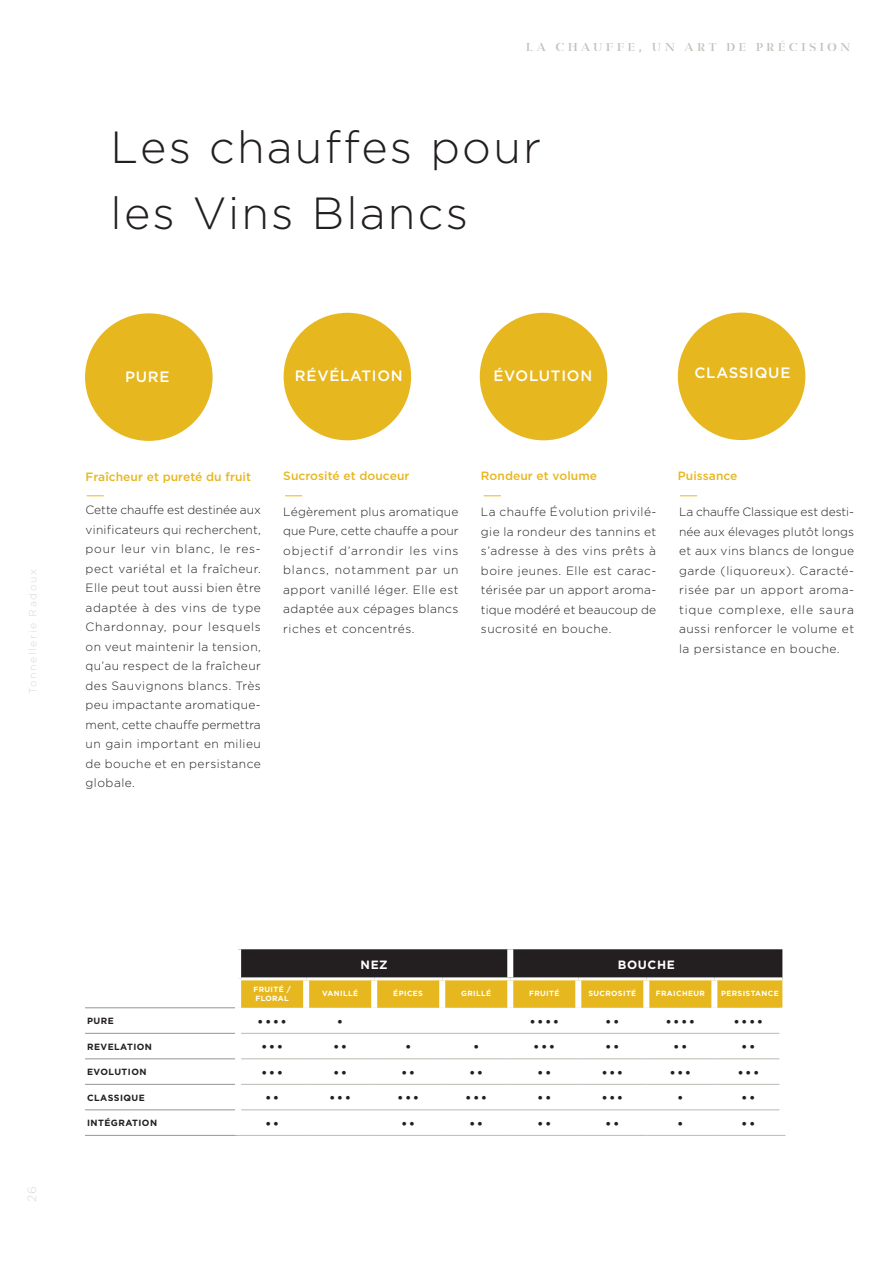
<style>
.page{position:relative;width:893px;height:1263px;background:#fff}
.page>*{position:absolute;margin:0;border:0;box-sizing:border-box;transform-origin:0 0}
.t1{font:300 45px "Gotham";letter-spacing:.05em;color:#231f20}
.t2{font:300 15px "Gotham";color:#231f20}
.t3{font:500 15px "Gotham";letter-spacing:.05em;color:#fff}
.t4{font:300 12px/19.5px "Gotham";letter-spacing:.04em;color:#231f20;text-align:justify}
.t5{font:500 12px "Gotham";letter-spacing:.005em;color:#e7b720}
.t6{font:12px "Walton Stencil AIOP White Rough";letter-spacing:.255em;color:#c1c0b9}
.t7{font:700 12px "Gotham";letter-spacing:.05em;color:#fff}
.t8{font:300 12px "Gotham";color:#dbd9d4}
.t9{font:300 10.5px "Gotham";letter-spacing:.15em;color:#dbd9d4}
.t10{font:700 9px "Gotham";letter-spacing:.05em;color:#231f20}
.t11{font:700 7.5px/9px "Gotham";letter-spacing:.05em;color:#fff}
</style>
<div class="page">
<div style="left:85px;top:313px;width:128px;height:128px;background:#e7b720;border-radius:50%"></div>
<div style="left:678px;top:313px;width:127px;height:127px;background:#e7b720;border-radius:50%"></div>
<div style="left:284px;top:313px;width:127px;height:127px;background:#e7b720;border-radius:50%"></div>
<svg style="left:484px;top:495px;width:16px;height:1px"></svg>
<svg style="left:680px;top:495px;width:17px;height:1px"></svg>
<svg style="left:285px;top:495px;width:17px;height:1px"></svg>
<svg style="left:87px;top:495px;width:16px;height:1px"></svg>
<div style="left:480px;top:313px;width:127px;height:127px;background:#e7b720;border-radius:50%"></div>
<svg style="left:241px;top:949px;width:541px;height:59px;background:#836a23"></svg>
<hr style="left:85px;top:1007px;width:150px;height:1px;background:#939598">
<hr style="left:85px;top:1033px;width:150px;height:1px;background:#939598">
<hr style="left:85px;top:1058px;width:150px;height:1px;background:#939598">
<hr style="left:85px;top:1084px;width:150px;height:1px;background:#939598">
<hr style="left:85px;top:1109px;width:150px;height:1px;background:#939598">
<hr style="left:85px;top:1135px;width:153px;height:1px;background:#939598">
<div style="left:303px;top:980px;width:6px;height:28px;background:#fff"></div>
<div style="left:371px;top:980px;width:6px;height:28px;background:#fff"></div>
<div style="left:439px;top:980px;width:6px;height:28px;background:#fff"></div>
<div style="left:507px;top:980px;width:6px;height:28px;background:#fff"></div>
<div style="left:575px;top:980px;width:6px;height:28px;background:#fff"></div>
<div style="left:643px;top:980px;width:6px;height:28px;background:#fff"></div>
<div style="left:711px;top:980px;width:6px;height:28px;background:#fff"></div>
<hr style="left:241px;top:1033px;width:65px;height:1px;background:#bbbab3">
<hr style="left:306px;top:1033px;width:68px;height:1px;background:#bbbab3">
<hr style="left:374px;top:1033px;width:68px;height:1px;background:#bbbab3">
<hr style="left:442px;top:1033px;width:68px;height:1px;background:#bbbab3">
<hr style="left:510px;top:1033px;width:68px;height:1px;background:#bbbab3">
<hr style="left:578px;top:1033px;width:68px;height:1px;background:#bbbab3">
<hr style="left:646px;top:1033px;width:68px;height:1px;background:#bbbab3">
<hr style="left:714px;top:1033px;width:65px;height:1px;background:#bbbab3">
<hr style="left:241px;top:1058px;width:65px;height:1px;background:#bbbab3">
<hr style="left:306px;top:1058px;width:68px;height:1px;background:#bbbab3">
<hr style="left:374px;top:1058px;width:68px;height:1px;background:#bbbab3">
<hr style="left:442px;top:1058px;width:68px;height:1px;background:#bbbab3">
<hr style="left:510px;top:1058px;width:68px;height:1px;background:#bbbab3">
<hr style="left:578px;top:1058px;width:68px;height:1px;background:#bbbab3">
<hr style="left:646px;top:1058px;width:68px;height:1px;background:#bbbab3">
<hr style="left:714px;top:1058px;width:65px;height:1px;background:#bbbab3">
<hr style="left:241px;top:1084px;width:65px;height:1px;background:#bbbab3">
<hr style="left:306px;top:1084px;width:68px;height:1px;background:#bbbab3">
<hr style="left:374px;top:1084px;width:68px;height:1px;background:#bbbab3">
<hr style="left:442px;top:1084px;width:68px;height:1px;background:#bbbab3">
<hr style="left:510px;top:1084px;width:68px;height:1px;background:#bbbab3">
<hr style="left:578px;top:1084px;width:68px;height:1px;background:#bbbab3">
<hr style="left:646px;top:1084px;width:68px;height:1px;background:#bbbab3">
<hr style="left:714px;top:1084px;width:65px;height:1px;background:#bbbab3">
<hr style="left:241px;top:1109px;width:65px;height:1px;background:#bbbab3">
<hr style="left:306px;top:1109px;width:68px;height:1px;background:#bbbab3">
<hr style="left:374px;top:1109px;width:68px;height:1px;background:#bbbab3">
<hr style="left:442px;top:1109px;width:68px;height:1px;background:#bbbab3">
<hr style="left:510px;top:1109px;width:68px;height:1px;background:#bbbab3">
<hr style="left:578px;top:1109px;width:68px;height:1px;background:#bbbab3">
<hr style="left:646px;top:1109px;width:68px;height:1px;background:#bbbab3">
<hr style="left:714px;top:1109px;width:65px;height:1px;background:#bbbab3">
<hr style="left:238px;top:1135px;width:68px;height:1px;background:#bbbab3">
<hr style="left:306px;top:1135px;width:68px;height:1px;background:#bbbab3">
<hr style="left:374px;top:1135px;width:68px;height:1px;background:#bbbab3">
<hr style="left:442px;top:1135px;width:68px;height:1px;background:#bbbab3">
<hr style="left:510px;top:1135px;width:68px;height:1px;background:#bbbab3">
<hr style="left:578px;top:1135px;width:68px;height:1px;background:#bbbab3">
<hr style="left:646px;top:1135px;width:68px;height:1px;background:#bbbab3">
<hr style="left:714px;top:1135px;width:71px;height:1px;background:#bbbab3">
<hr style="left:241px;top:977px;width:65px;height:3px;background:#fff">
<hr style="left:306px;top:977px;width:68px;height:3px;background:#fff">
<hr style="left:374px;top:977px;width:68px;height:3px;background:#fff">
<hr style="left:442px;top:977px;width:68px;height:3px;background:#fff">
<hr style="left:510px;top:977px;width:68px;height:3px;background:#fff">
<hr style="left:578px;top:977px;width:68px;height:3px;background:#fff">
<hr style="left:646px;top:977px;width:68px;height:3px;background:#fff">
<hr style="left:714px;top:977px;width:68px;height:3px;background:#fff">
<div style="left:507px;top:949px;width:6px;height:28px;background:#fff"></div>
<p class="t6" style="left:526px;top:40px;width:326px">LA CHAUFFE, UN ART DE PRÉCISION</p>
<p class="t1" style="left:111px;top:118px;width:432px">Les chauffes pour</p>
<p class="t1" style="left:111px;top:185px;width:359px">les Vins Blancs</p>
<p class="t9" style="left:26px;top:694px;width:127px;rotate:-90deg">Tonnellerie Radoux</p>
<p class="t3" style="left:493px;top:366px;width:100px">ÉVOLUTION</p>
<p class="t3" style="left:295px;top:366px;width:109px">RÉVÉLATION</p>
<p class="t3" style="left:125px;top:367px;width:46px">PURE</p>
<p class="t3" style="left:694px;top:363px;width:97px">CLASSIQUE</p>
<p class="t5" style="left:86px;top:468px;width:167px">Fraîcheur et pureté du fruit</p>
<p class="t4" style="left:86px;top:500px;width:177px">Cette chauffe est destinée aux vinificateurs qui recherchent, pour leur vin blanc, le res&shy;pect variétal et la fraîcheur.<br>Elle peut tout aussi bien être adaptée à des vins de type Chardonnay, pour lesquels on veut maintenir la tension, qu’au respect de la fraîcheur des Sauvignons blancs. Très peu impactante aromatique&shy;ment, cette chauffe permettra un gain important en milieu de bouche et en persistance globale.</p>
<p class="t5" style="left:283px;top:468px;width:128px">Sucrosité et douceur</p>
<p class="t4" style="left:283px;top:501px;width:177px">Légèrement plus aromatique que Pure, cette chauffe a pour objectif d’arrondir les vins blancs, notamment par un apport vanillé léger. Elle est adaptée aux cépages blancs riches et concentrés.</p>
<p class="t5" style="left:481px;top:467px;width:118px">Rondeur et volume</p>
<p class="t4" style="left:481px;top:502px;width:177px">La chauffe Évolution privilé&shy;gie la rondeur des tannins et s’adresse à des vins prêts à boire jeunes. Elle est carac&shy;térisée par un apport aroma&shy;tique modéré et beaucoup de sucrosité en bouche.</p>
<p class="t5" style="left:678px;top:468px;width:61px">Puissance</p>
<p class="t4" style="left:679px;top:502px;width:177px">La chauffe Classique est desti&shy;née aux élevages plutôt longs et aux vins blancs de longue garde (liquoreux). Caracté&shy;risée par un apport aroma&shy;tique complexe, elle saura aussi renforcer le volume et la persistance en bouche.</p>
<p class="t8" style="left:24px;top:1202px;width:17px;rotate:-90deg">26</p>
<p class="t7" style="left:361px;top:957px;width:29px">NEZ</p>
<p class="t7" style="left:618px;top:957px;width:58px">BOUCHE</p>
<p class="t11" style="left:253px;top:985px;width:39px">FRUITÉ /<br>FLORAL</p>
<p class="t11" style="left:322px;top:989px;width:37px">VANILLÉ</p>
<p class="t11" style="left:393px;top:989px;width:31px">ÉPICES</p>
<p class="t11" style="left:461px;top:989px;width:32px">GRILLÉ</p>
<p class="t11" style="left:529px;top:989px;width:32px">FRUITÉ</p>
<p class="t11" style="left:588px;top:989px;width:49px">SUCROSITÉ</p>
<p class="t11" style="left:656px;top:989px;width:51px">FRAICHEUR</p>
<p class="t11" style="left:721px;top:989px;width:59px">PERSISTANCE</p>
<p class="t10" style="left:87px;top:1015px;width:28px">PURE</p>
<p class="t2" style="left:257px;top:1012px;width:32px">••••</p>
<p class="t2" style="left:337px;top:1012px;width:9px">•</p>
<p class="t2" style="left:529px;top:1012px;width:32px">••••</p>
<p class="t2" style="left:605px;top:1012px;width:16px">••</p>
<p class="t2" style="left:665px;top:1012px;width:32px">••••</p>
<p class="t2" style="left:733px;top:1012px;width:32px">••••</p>
<p class="t10" style="left:87px;top:1040px;width:66px">REVELATION</p>
<p class="t2" style="left:261px;top:1037px;width:24px">•••</p>
<p class="t2" style="left:333px;top:1037px;width:16px">••</p>
<p class="t2" style="left:405px;top:1037px;width:9px">•</p>
<p class="t2" style="left:473px;top:1037px;width:9px">•</p>
<p class="t2" style="left:533px;top:1037px;width:24px">•••</p>
<p class="t2" style="left:605px;top:1037px;width:16px">••</p>
<p class="t2" style="left:673px;top:1037px;width:16px">••</p>
<p class="t2" style="left:741px;top:1037px;width:16px">••</p>
<p class="t10" style="left:87px;top:1066px;width:61px">EVOLUTION</p>
<p class="t2" style="left:261px;top:1063px;width:24px">•••</p>
<p class="t2" style="left:333px;top:1063px;width:16px">••</p>
<p class="t2" style="left:401px;top:1063px;width:16px">••</p>
<p class="t2" style="left:469px;top:1063px;width:16px">••</p>
<p class="t2" style="left:537px;top:1063px;width:16px">••</p>
<p class="t2" style="left:601px;top:1063px;width:24px">•••</p>
<p class="t2" style="left:669px;top:1063px;width:24px">•••</p>
<p class="t2" style="left:737px;top:1063px;width:24px">•••</p>
<p class="t10" style="left:87px;top:1091px;width:59px">CLASSIQUE</p>
<p class="t2" style="left:265px;top:1088px;width:16px">••</p>
<p class="t2" style="left:329px;top:1088px;width:24px">•••</p>
<p class="t2" style="left:397px;top:1088px;width:24px">•••</p>
<p class="t2" style="left:465px;top:1088px;width:24px">•••</p>
<p class="t2" style="left:537px;top:1088px;width:16px">••</p>
<p class="t2" style="left:601px;top:1088px;width:24px">•••</p>
<p class="t2" style="left:677px;top:1088px;width:9px">•</p>
<p class="t2" style="left:741px;top:1088px;width:16px">••</p>
<p class="t10" style="left:87px;top:1117px;width:71px">INTÉGRATION</p>
<p class="t2" style="left:265px;top:1114px;width:16px">••</p>
<p class="t2" style="left:401px;top:1114px;width:16px">••</p>
<p class="t2" style="left:469px;top:1114px;width:16px">••</p>
<p class="t2" style="left:537px;top:1114px;width:16px">••</p>
<p class="t2" style="left:605px;top:1114px;width:16px">••</p>
<p class="t2" style="left:677px;top:1114px;width:9px">•</p>
<p class="t2" style="left:741px;top:1114px;width:16px">••</p>
</div>
